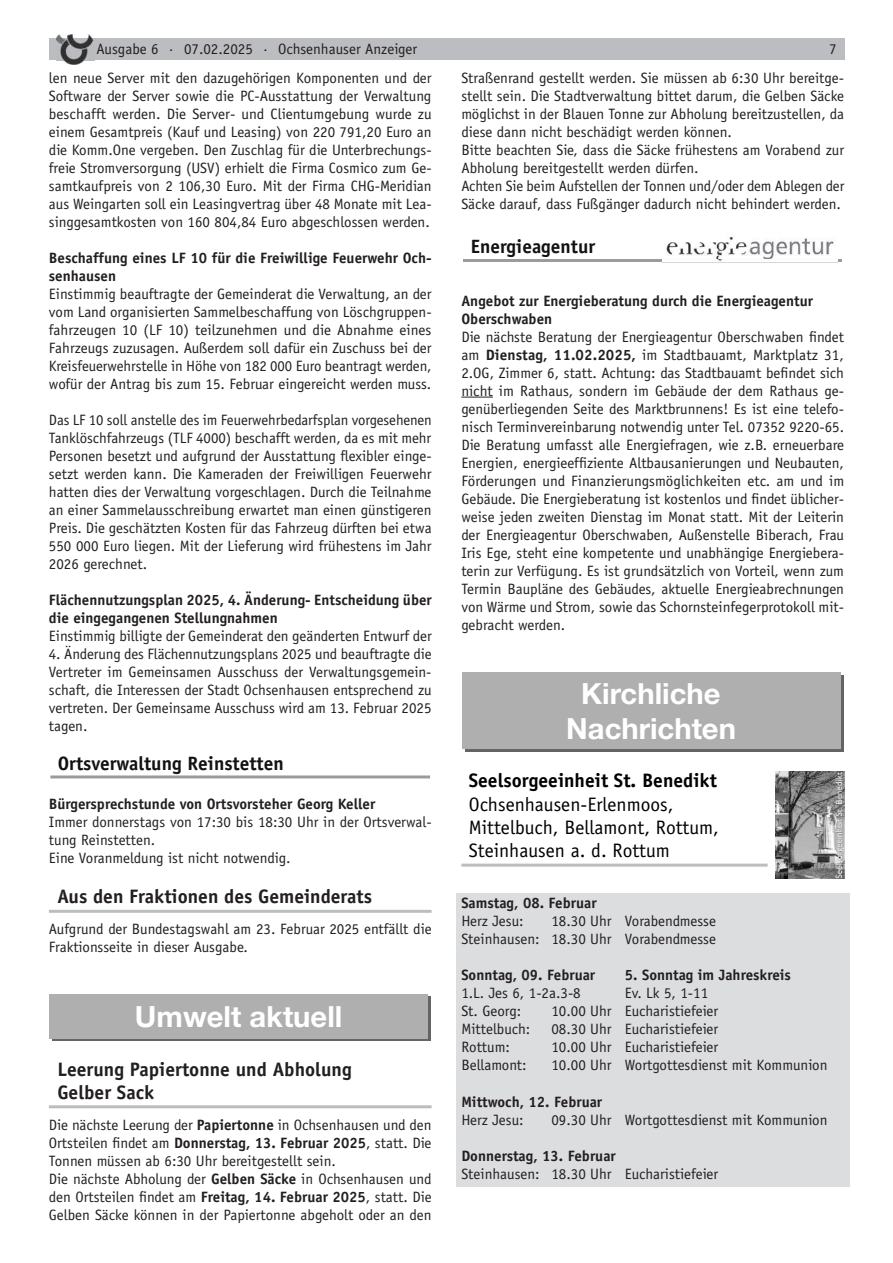
<style>
.page{position:relative;width:893px;height:1263px;background:#fff}
.page>*{position:absolute;margin:0;border:0;box-sizing:border-box;transform-origin:0 0}
.t1{font:700 29.25px/35.1px "Helvetica Neue LT Std";color:#fff;text-align:center}
.t2{font:19.5px/23.4px "Officina Sans Std";color:#000}
.t3{font:700 19.5px/22.5px "Officina Sans Std";color:#231f20}
.t4{font:700 19.5px "Officina Sans Std";color:#000}
.t5{font:700 19.35px "Officina Sans Std";color:#121212}
.t6{font:700 19.2px "Officina Sans Std";color:#121212}
.t7{font:15px/18px "Officina Sans Std";color:#231f20;text-align:justify}
.t8{font:700 15px/18px "Officina Sans Std";color:#231f20}
.s1{font-weight:700}
</style>
<div class="page">
<div style="left:49px;top:39px;width:795px;height:21px;background:#bcbdc0"></div>
<img style="left:56px;top:34px;width:39px;height:31px">
<img style="left:56px;top:39px;width:39px;height:21px">
<div style="left:456px;top:893px;width:394px;height:293px;background:#dcdddf"></div>
<hr style="left:49px;top:910px;width:383px;height:3px;background:#bcbdc0">
<hr style="left:49px;top:1105px;width:383px;height:3px;background:#bcbdc0">
<hr style="left:50px;top:775px;width:380px;height:3px;background:#9b9b9b">
<div style="left:53px;top:997px;width:378px;height:44px;background:linear-gradient(to right,#646464,#646464)"></div>
<div style="left:50px;top:994px;width:378px;height:44px;background:#afafaf"></div>
<hr style="left:461px;top:397px;width:32px;height:1px;background:#231f20">
<hr style="left:464px;top:259px;width:378px;height:3px;background:#9b9b9b">
<img style="left:665px;top:236px;width:169px;height:23px">
<img style="left:662px;top:259px;width:176px;height:3px">
<svg style="left:465px;top:676px;width:378px;height:76px;background:#777"></svg>
<div style="left:462px;top:672px;width:378px;height:76px;background:#afafaf"></div>
<hr style="left:461px;top:864px;width:307px;height:3px;background:#bcbdc0">
<img style="left:775px;top:772px;width:69px;height:106px">
<p class="t7" style="left:97px;top:40px;width:322px">Ausgabe 6 · 07.02.2025 · Ochsenhauser Anzeiger</p>
<p class="t7" style="left:829px;top:40px;width:9px">7</p>
<p class="t7" style="left:49px;top:69px;width:384px">len neue Server mit den dazugehörigen Komponenten und der Software der Server sowie die PC‑Ausstattung der Verwaltung beschafft werden. Die Server‑ und Clientumgebung wurde zu einem Gesamtpreis (Kauf und Leasing) von 220 791,20 Euro an die Komm.One vergeben. Den Zuschlag für die Unterbrechungs‑ freie Stromversorgung (USV) erhielt die Firma Cosmico zum Ge‑ samtkaufpreis von 2 106,30 Euro. Mit der Firma CHG‑Meridian aus Weingarten soll ein Leasingvertrag über 48 Monate mit Lea‑ singgesamtkosten von 160 804,84 Euro abgeschlossen werden.</p>
<p class="t8" style="left:49px;top:249px;width:384px">Beschaffung eines LF 10 für die Freiwillige Feuerwehr Och&shy;senhausen</p>
<p class="t7" style="left:49px;top:285px;width:384px">Einstimmig beauftragte der Gemeinderat die Verwaltung, an der vom Land organisierten Sammelbeschaffung von Löschgruppen‑ fahrzeugen 10 (LF 10) teilzunehmen und die Abnahme eines Fahrzeugs zuzusagen. Außerdem soll dafür ein Zuschuss bei der Kreisfeuerwehrstelle in Höhe von 182 000 Euro beantragt werden, wofür der Antrag bis zum 15. Februar eingereicht werden muss.</p>
<p class="t7" style="left:49px;top:411px;width:384px">Das LF 10 soll anstelle des im Feuerwehrbedarfsplan vorgesehenen Tanklöschfahrzeugs (TLF 4000) beschafft werden, da es mit mehr Personen besetzt und aufgrund der Ausstattung flexibler einge‑ setzt werden kann. Die Kameraden der Freiwilligen Feuerwehr hatten dies der Verwaltung vorgeschlagen. Durch die Teilnahme an einer Sammelausschreibung erwartet man einen günstigeren Preis. Die geschätzten Kosten für das Fahrzeug dürften bei etwa 550 000 Euro liegen. Mit der Lieferung wird frühestens im Jahr 2026 gerechnet.</p>
<p class="t8" style="left:49px;top:591px;width:384px">Flächennutzungsplan 2025, 4. Änderung- Entscheidung über die eingegangenen Stellungnahmen</p>
<p class="t7" style="left:49px;top:627px;width:384px">Einstimmig billigte der Gemeinderat den geänderten Entwurf der</p>
<p class="t7" style="left:49px;top:645px;width:384px">4. Änderung des Flächennutzungsplans 2025 und beauftragte die Vertreter im Gemeinsamen Ausschuss der Verwaltungsgemein‑ schaft, die Interessen der Stadt Ochsenhausen entsprechend zu vertreten. Der Gemeinsame Ausschuss wird am 13. Februar 2025 tagen.</p>
<p class="t5" style="left:58px;top:751px;width:228px">Ortsverwaltung Reinstetten</p>
<p class="t8" style="left:49px;top:795px;width:328px">Bürgersprechstunde von Ortsvorsteher Georg Keller</p>
<p class="t7" style="left:49px;top:813px;width:384px;text-align:left">Immer donnerstags von 17:30 bis 18:30 Uhr in der Ortsverwal‑ tung Reinstetten.<br>Eine Voranmeldung ist nicht notwendig.</p>
<h2 class="t3" style="left:57px;top:885px;width:316px">Aus den Fraktionen des Gemeinderats</h2>
<p class="t7" style="left:49px;top:920px;width:384px">Aufgrund der Bundestagswahl am 23. Februar 2025 entfällt die<br>Fraktionsseite in dieser Ausgabe.</p>
<p class="t7" style="left:461px;top:69px;width:384px;text-align:left">Straßenrand gestellt werden. Sie müssen ab 6:30 Uhr bereitge‑ stellt sein. Die Stadtverwaltung bittet darum, die Gelben Säcke möglichst in der Blauen Tonne zur Abholung bereitzustellen, da diese dann nicht beschädigt werden können.<br>Bitte beachten Sie, dass die Säcke frühestens am Vorabend zur Abholung bereitgestellt werden dürfen.<br>Achten Sie beim Aufstellen der Tonnen und/oder dem Ablegen der Säcke darauf, dass Fußgänger dadurch nicht behindert werden.</p>
<p class="t6" style="left:471px;top:235px;width:126px">Energieagentur</p>
<p class="t8" style="left:461px;top:291px;width:353px">Angebot zur Energieberatung durch die Energieagentur<br>Oberschwaben</p>
<p class="t7" style="left:461px;top:327px;width:384px">Die nächste Beratung der Energieagentur Oberschwaben findet am <span class="s1">Dienstag, 11.02.2025,</span> im Stadtbauamt, Marktplatz 31, 2.OG, Zimmer 6, statt. Achtung: das Stadtbauamt befindet sich nicht im Rathaus, sondern im Gebäude der dem Rathaus ge‑ genüberliegenden Seite des Marktbrunnens! Es ist eine telefo‑ nisch Terminvereinbarung notwendig unter Tel. 07352 9220‑65.<br>Die Beratung umfasst alle Energiefragen, wie z.B. erneuerbare Energien, energieeffiziente Altbausanierungen und Neubauten, Förderungen und Finanzierungsmöglichkeiten etc. am und im Gebäude. Die Energieberatung ist kostenlos und findet üblicher‑ weise jeden zweiten Dienstag im Monat statt. Mit der Leiterin der Energieagentur Oberschwaben, Außenstelle Biberach, Frau Iris Ege, steht eine kompetente und unabhängige Energiebera‑ terin zur Verfügung. Es ist grundsätzlich von Vorteil, wenn zum Termin Baupläne des Gebäudes, aktuelle Energieabrechnungen von Wärme und Strom, sowie das Schornsteinfegerprotokoll mit‑ gebracht werden.</p>
<h1 class="t1" style="left:566px;top:675px;width:171px">Kirchliche<br>Nachrichten</h1>
<h2 class="t4" style="left:469px;top:768px;width:250px">Seelsorgeeinheit St. Benedikt</h2>
<h2 class="t2" style="left:469px;top:792px;width:252px">Ochsenhausen-Erlenmoos,<br>Mittelbuch, Bellamont, Rottum,<br>Steinhausen a. d. Rottum</h2>
<p class="t8" style="left:461px;top:894px;width:137px">Samstag, 08. Februar</p>
<p class="t7" style="left:461px;top:912px;width:64px">Herz Jesu:</p>
<p class="t7" style="left:461px;top:912px;width:256px;text-align:right">18.30 Uhr Vorabendmesse<br>Steinhausen: 18.30 Uhr Vorabendmesse</p>
<p class="t8" style="left:461px;top:966px;width:135px">Sonntag, 09. Februar</p>
<p class="t8" style="left:625px;top:966px;width:168px">5. Sonntag im Jahreskreis</p>
<p class="t7" style="left:461px;top:984px;width:121px">1.L. Jes 6, 1‑2a.3‑8</p>
<p class="t7" style="left:625px;top:984px;width:85px">Ev. Lk 5, 1‑11</p>
<p class="t7" style="left:461px;top:1002px;width:61px">St. Georg:</p>
<p class="t7" style="left:551px;top:1002px;width:168px">10.00 Uhr Eucharistiefeier</p>
<p class="t7" style="left:461px;top:1020px;width:70px">Mittelbuch:</p>
<p class="t7" style="left:551px;top:1020px;width:168px">08.30 Uhr Eucharistiefeier</p>
<p class="t7" style="left:461px;top:1038px;width:50px">Rottum:</p>
<p class="t7" style="left:551px;top:1038px;width:168px">10.00 Uhr Eucharistiefeier</p>
<p class="t7" style="left:461px;top:1056px;width:67px">Bellamont:</p>
<p class="t7" style="left:551px;top:1056px;width:278px">10.00 Uhr Wortgottesdienst mit Kommunion</p>
<p class="t8" style="left:461px;top:1092px;width:142px">Mittwoch, 12. Februar</p>
<p class="t7" style="left:461px;top:1110px;width:64px">Herz Jesu:</p>
<p class="t7" style="left:551px;top:1110px;width:278px">09.30 Uhr Wortgottesdienst mit Kommunion</p>
<p class="t8" style="left:461px;top:1146px;width:156px">Donnerstag, 13. Februar</p>
<p class="t7" style="left:461px;top:1164px;width:258px">Steinhausen: 18.30 Uhr Eucharistiefeier</p>
<h1 class="t1" style="left:135px;top:998px;width:209px">Umwelt aktuell</h1>
<h2 class="t3" style="left:57px;top:1058px;width:296px">Leerung Papiertonne und Abholung<br>Gelber Sack</h2>
<p class="t7" style="left:49px;top:1115px;width:384px;text-align:left">Die nächste Leerung der <span class="s1">Papiertonne</span> in Ochsenhausen und den Ortsteilen findet am <span class="s1">Donnerstag, 13. Februar 2025</span>, statt. Die Tonnen müssen ab 6:30 Uhr bereitgestellt sein.<br>Die nächste Abholung der <span class="s1">Gelben Säcke</span> in Ochsenhausen und den Ortsteilen findet am <span class="s1">Freitag, 14. Februar 2025</span>, statt. Die Gelben Säcke können in der Papiertonne abgeholt oder an den</p>
</div>
